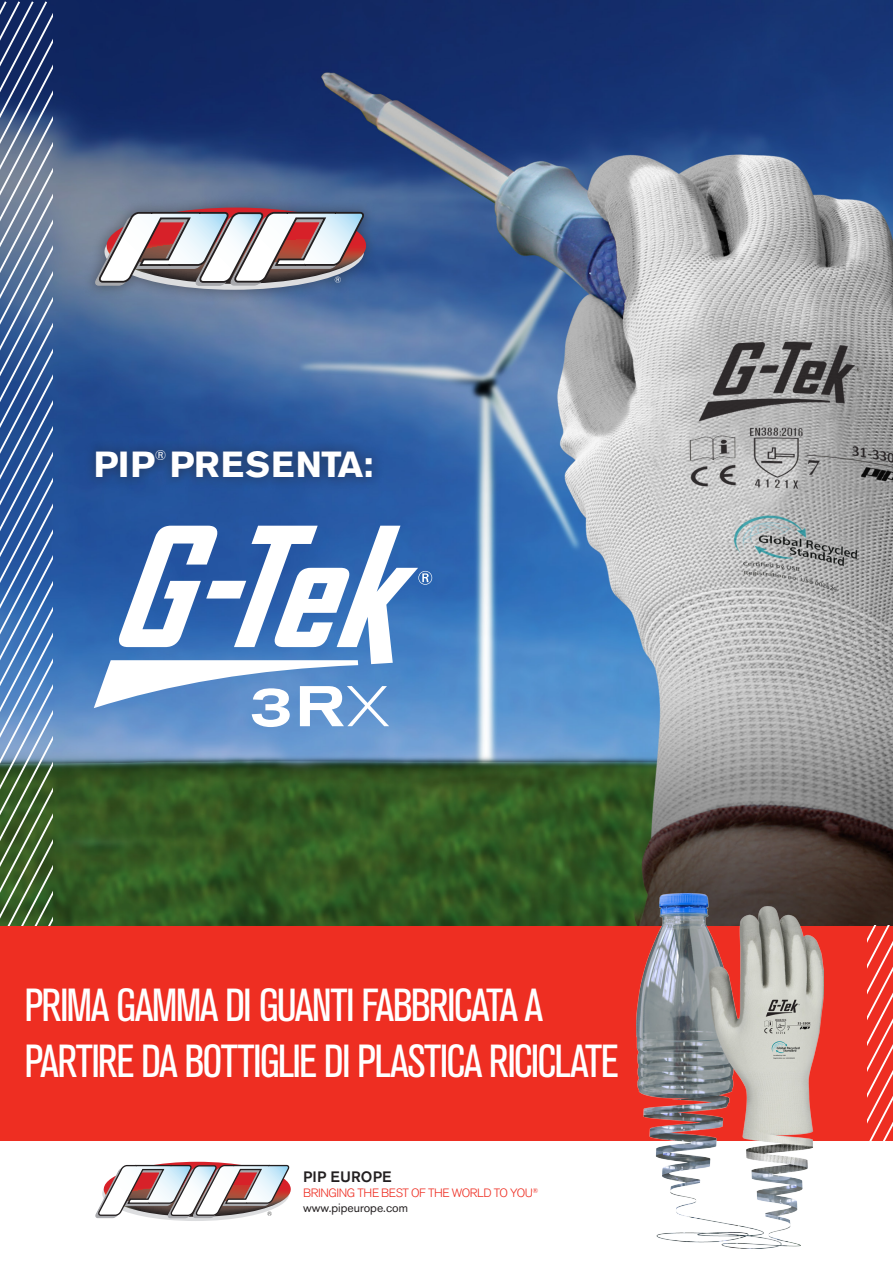
<style>
.page{position:relative;width:893px;height:1263px;background:#fff}
.page>*{position:absolute;margin:0;border:0;box-sizing:border-box;transform-origin:0 0}
.t1{font:condensed 45.9px "Akzidenz Grotesk BE";letter-spacing:-.04em;color:#fff}
.t2{font:700 36px "Akzidenz Grotesk BE";letter-spacing:.03em;color:#fff}
.t3{font:500 15px "Akzidenz Grotesk BE";letter-spacing:.01em;color:#231f20}
.t4{font:300 13.95px "Akzidenz Grotesk BE";color:#fff}
.t5{font:300 12px "Akzidenz Grotesk BE";letter-spacing:-.035em;color:#ee2e22}
.t6{font:12px "Akzidenz Grotesk BE";color:#231f20}
</style>
<div class="page">
<img style="left:0;top:0;width:893px;height:926px">
<div style="left:0;top:926px;width:893px;height:214px;background:#ee2e22"></div>
<svg style="left:0;top:1px;width:53px;height:925px;background:#587795"></svg>
<svg style="left:867px;top:926px;width:26px;height:215px"></svg>
<div style="left:83px;top:437px;width:302px;height:53px;background:#231f20;opacity:.4"></div>
<div style="left:82px;top:195px;width:297px;height:108px;background:#231f20;opacity:.4"></div>
<svg style="left:93px;top:208px;width:274px;height:82px"></svg>
<img style="left:637px;top:894px;width:187px;height:355px">
<svg style="left:95px;top:1162px;width:196px;height:59px"></svg>
<svg style="left:94px;top:526px;width:338px;height:201px"></svg>
<p class="t4" style="left:155px;top:447px;width:13px">®</p>
<p class="t2" style="left:94px;top:444px;width:281px">PIP PRESENTA:</p>
<p class="t1" style="left:24px;top:980px;width:520px">PRIMA GAMMA DI GUANTI FABBRICATA A</p>
<p class="t1" style="left:24px;top:1036px;width:596px">PARTIRE DA BOTTIGLIE DI PLASTICA RICICLATE</p>
<p class="t3" style="left:303px;top:1167px;width:90px">PIP EUROPE</p>
<p class="t5" style="left:303px;top:1186px;width:237px">BRINGING THE BEST OF THE WORLD TO YOU<sup>®</sup></p>
<p class="t6" style="left:303px;top:1201px;width:106px">www.pipeurope.com</p>
</div>
